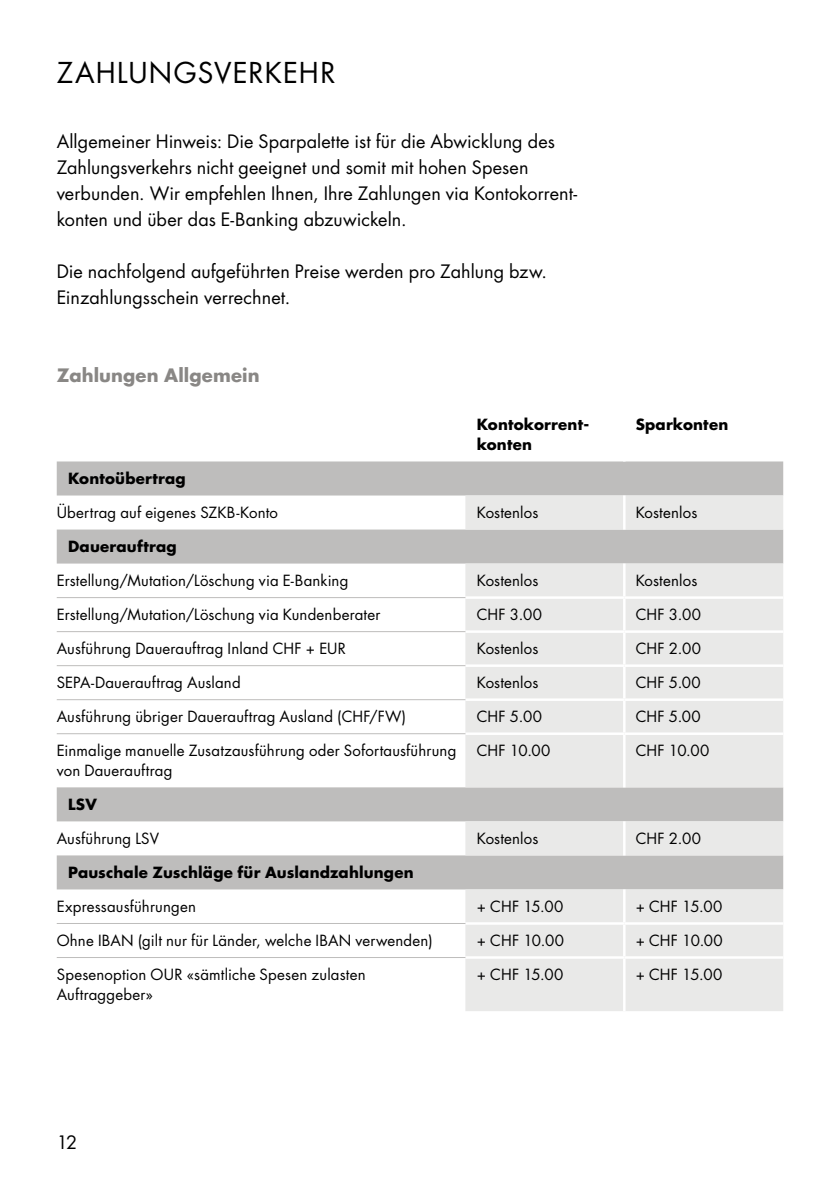
<style>
.page{position:relative;width:840px;height:1191px;background:#fff}
.page>*{position:absolute;margin:0;border:0;box-sizing:border-box;transform-origin:0 0}
.t1{font:28px "Futura Std";letter-spacing:.04em;color:#000}
.t2{font:18px/26px "Futura Std";letter-spacing:.005em;color:#000}
.t3{font:700 18px "Futura Std";letter-spacing:.005em;color:#898785}
.t4{font:15px/20px "Futura Std";letter-spacing:.01em;color:#000}
.t5{font:700 15px/20px "Futura Std";letter-spacing:.01em;color:#000}
</style>
<div class="page">
<svg style="left:57px;top:461px;width:725px;height:428px"></svg>
<svg style="left:465px;top:495px;width:317px;height:516px;background:#e0e0df"></svg>
<hr style="left:622px;top:495px;width:3px;height:34px;background:#fff">
<hr style="left:622px;top:563px;width:3px;height:33px;background:#fff">
<hr style="left:465px;top:596px;width:159px;height:3px;background:#fff">
<hr style="left:624px;top:596px;width:158px;height:3px;background:#fff">
<hr style="left:622px;top:599px;width:3px;height:31px;background:#fff">
<hr style="left:465px;top:630px;width:159px;height:3px;background:#fff">
<hr style="left:624px;top:630px;width:158px;height:3px;background:#fff">
<hr style="left:622px;top:633px;width:3px;height:31px;background:#fff">
<hr style="left:465px;top:664px;width:159px;height:3px;background:#fff">
<hr style="left:624px;top:664px;width:158px;height:3px;background:#fff">
<hr style="left:622px;top:667px;width:3px;height:31px;background:#fff">
<hr style="left:465px;top:698px;width:159px;height:3px;background:#fff">
<hr style="left:624px;top:698px;width:158px;height:3px;background:#fff">
<hr style="left:622px;top:701px;width:3px;height:31px;background:#fff">
<hr style="left:465px;top:732px;width:159px;height:3px;background:#fff">
<hr style="left:624px;top:732px;width:158px;height:3px;background:#fff">
<hr style="left:622px;top:735px;width:3px;height:52px;background:#fff">
<hr style="left:622px;top:821px;width:3px;height:34px;background:#fff">
<hr style="left:622px;top:889px;width:3px;height:33px;background:#fff">
<hr style="left:622px;top:924px;width:3px;height:32px;background:#fff">
<hr style="left:622px;top:958px;width:3px;height:53px;background:#fff">
<hr style="left:465px;top:922px;width:159px;height:2px;background:#fff">
<hr style="left:624px;top:922px;width:158px;height:2px;background:#fff">
<hr style="left:465px;top:956px;width:159px;height:2px;background:#fff">
<hr style="left:624px;top:956px;width:158px;height:2px;background:#fff">
<hr style="left:57px;top:597px;width:408px;height:1px;background:#bebdbc">
<hr style="left:57px;top:631px;width:408px;height:1px;background:#bebdbc">
<hr style="left:57px;top:665px;width:408px;height:1px;background:#bebdbc">
<hr style="left:57px;top:699px;width:408px;height:1px;background:#bebdbc">
<hr style="left:57px;top:733px;width:408px;height:1px;background:#bebdbc">
<hr style="left:57px;top:923px;width:408px;height:1px;background:#bebdbc">
<hr style="left:57px;top:957px;width:408px;height:1px;background:#bebdbc">
<h1 class="t1" style="left:57px;top:55px;width:280px">ZAHLUNGSVERKEHR</h1>
<p class="t2" style="left:57px;top:128px;width:521px">Allgemeiner Hinweis: Die Sparpalette ist für die Abwicklung des Zahlungsverkehrs nicht geeignet und somit mit hohen Spesen verbunden. Wir empfehlen Ihnen, Ihre Zahlungen via Kontokorrent&shy;konten und über das E-Banking abzuwickeln.</p>
<p class="t2" style="left:57px;top:258px;width:491px">Die nachfolgend aufgeführten Preise werden pro Zahlung bzw.<br>Einzahlungsschein verrechnet.</p>
<p class="t3" style="left:57px;top:363px;width:204px">Zahlungen Allgemein</p>
<p class="t5" style="left:476px;top:414px;width:114px">Kontokorrent&shy;konten</p>
<p class="t5" style="left:635px;top:414px;width:94px">Sparkonten</p>
<p class="t5" style="left:68px;top:468px;width:119px">Kontoübertrag</p>
<p class="t4" style="left:57px;top:502px;width:223px">Übertrag auf eigenes SZKB-Konto</p>
<p class="t4" style="left:476px;top:502px;width:63px">Kostenlos</p>
<p class="t4" style="left:635px;top:502px;width:63px">Kostenlos</p>
<p class="t5" style="left:68px;top:536px;width:110px">Dauerauftrag</p>
<p class="t4" style="left:57px;top:570px;width:293px">Erstellung/Mutation/Löschung via E-Banking</p>
<p class="t4" style="left:476px;top:570px;width:63px">Kostenlos</p>
<p class="t4" style="left:635px;top:570px;width:63px">Kostenlos</p>
<p class="t4" style="left:57px;top:604px;width:325px">Erstellung/Mutation/Löschung via Kundenberater</p>
<p class="t4" style="left:476px;top:604px;width:67px">CHF 3.00</p>
<p class="t4" style="left:635px;top:604px;width:67px">CHF 3.00</p>
<p class="t4" style="left:57px;top:638px;width:290px">Ausführung Dauerauftrag Inland CHF + EUR</p>
<p class="t4" style="left:476px;top:638px;width:63px">Kostenlos</p>
<p class="t4" style="left:635px;top:638px;width:67px">CHF 2.00</p>
<p class="t4" style="left:57px;top:672px;width:185px">SEPA-Dauerauftrag Ausland</p>
<p class="t4" style="left:476px;top:672px;width:63px">Kostenlos</p>
<p class="t4" style="left:635px;top:672px;width:67px">CHF 5.00</p>
<p class="t4" style="left:57px;top:706px;width:351px">Ausführung übriger Dauerauftrag Ausland (CHF/FW)</p>
<p class="t4" style="left:476px;top:706px;width:67px">CHF 5.00</p>
<p class="t4" style="left:635px;top:706px;width:67px">CHF 5.00</p>
<p class="t4" style="left:57px;top:740px;width:401px">Einmalige manuelle Zusatzausführung oder Sofortausführung von Dauerauftrag</p>
<p class="t4" style="left:476px;top:740px;width:75px">CHF 10.00</p>
<p class="t4" style="left:635px;top:740px;width:75px">CHF 10.00</p>
<p class="t5" style="left:68px;top:794px;width:30px">LSV</p>
<p class="t4" style="left:57px;top:828px;width:104px">Ausführung LSV</p>
<p class="t4" style="left:476px;top:828px;width:63px">Kostenlos</p>
<p class="t4" style="left:635px;top:828px;width:67px">CHF 2.00</p>
<p class="t5" style="left:68px;top:862px;width:347px">Pauschale Zuschläge für Auslandzahlungen</p>
<p class="t4" style="left:57px;top:896px;width:141px">Expressausführungen</p>
<p class="t4" style="left:476px;top:896px;width:88px">+ CHF 15.00</p>
<p class="t4" style="left:635px;top:896px;width:88px">+ CHF 15.00</p>
<p class="t4" style="left:57px;top:930px;width:377px">Ohne IBAN (gilt nur für Länder, welche IBAN verwenden)</p>
<p class="t4" style="left:476px;top:930px;width:89px">+ CHF 10.00</p>
<p class="t4" style="left:635px;top:930px;width:89px">+ CHF 10.00</p>
<p class="t4" style="left:57px;top:964px;width:310px">Spesenoption OUR «sämtliche Spesen zulasten<br>Auftraggeber»</p>
<p class="t4" style="left:476px;top:964px;width:88px">+ CHF 15.00</p>
<p class="t4" style="left:635px;top:964px;width:88px">+ CHF 15.00</p>
<p class="t2" style="left:57px;top:1129px;width:22px">12</p>
</div>
